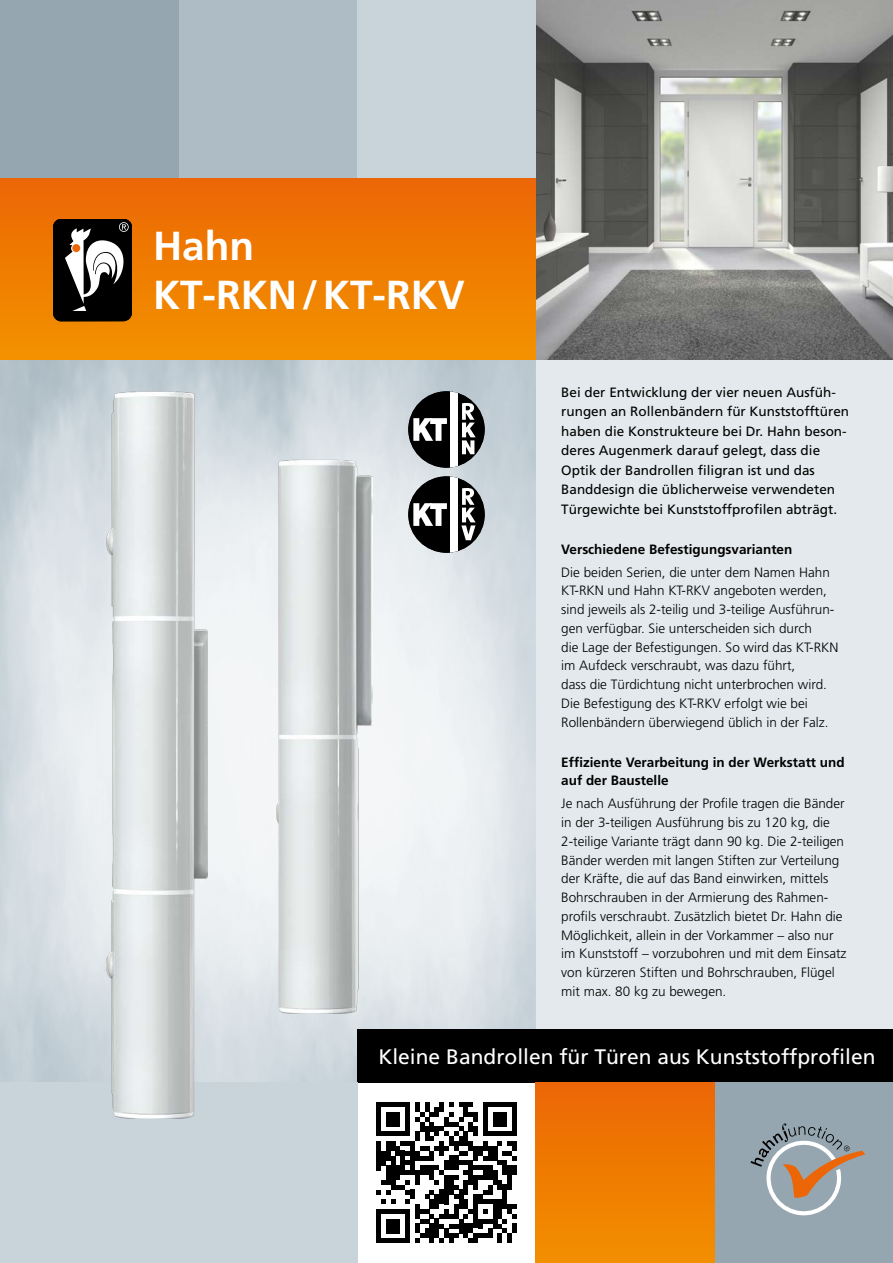
<style>
.page{position:relative;width:893px;height:1263px;background:#fff}
.page>*{position:absolute;margin:0;border:0;box-sizing:border-box;transform-origin:0 0}
.t1{font:700 40.5px/48.6px "Frutiger";color:#fff}
.t2{font:21px "Frutiger";color:#fff}
.t3{font:300 13.5px/18.8px "Frutiger";color:#000}
.t4{font:13.5px/19.5px "Frutiger";color:#000}
.t5{font:700 13.5px/18.8px "Frutiger";color:#000}
</style>
<div class="page">
<div style="left:0;top:359px;width:893px;height:723px;background:#e3e9ec"></div>
<img style="left:0;top:359px;width:536px;height:723px">
<div style="left:408px;top:476px;width:77px;height:77px;background:#000;border-radius:50%"></div>
<div style="left:450px;top:476px;width:7px;height:77px;background:#fff"></div>
<svg style="left:413px;top:503px;width:34px;height:23px"></svg>
<svg style="left:461px;top:488px;width:15px;height:52px"></svg>
<div style="left:408px;top:391px;width:77px;height:77px;background:#000;border-radius:50%"></div>
<div style="left:450px;top:391px;width:7px;height:77px;background:#fff"></div>
<svg style="left:413px;top:418px;width:34px;height:23px"></svg>
<svg style="left:462px;top:403px;width:14px;height:51px"></svg>
<img style="left:536px;top:0;width:357px;height:359px">
<div style="left:357px;top:1029px;width:536px;height:53px;background:#000"></div>
<div style="left:714px;top:1082px;width:179px;height:181px;background:#95a6b0"></div>
<svg style="left:750px;top:1123px;width:115px;height:92px"></svg>
<svg style="left:376px;top:1102px;width:141px;height:141px"></svg>
<div style="left:512px;top:1223px;width:5px;height:10px;background:#000"></div>
<div style="left:179px;top:0;width:178px;height:179px;background:#aebcc5"></div>
<div style="left:357px;top:0;width:179px;height:179px;background:#c8d3da"></div>
<div style="left:0;top:1082px;width:357px;height:181px;background:#c8d3da"></div>
<div style="left:0;top:0;width:179px;height:179px;background:#95a6b0"></div>
<div style="left:536px;top:1082px;width:178px;height:181px;background:linear-gradient(to bottom,#ec6705,#f28f00)"></div>
<div style="left:0;top:179px;width:536px;height:180px;background:linear-gradient(to bottom,#ec6705,#f29100)"></div>
<div style="left:53px;top:219px;width:79px;height:102px;background:#000;border-radius:8px"></div>
<div style="left:53px;top:219px;width:79px;height:102px;border:1px solid #000;border-radius:8px"></div>
<svg style="left:65px;top:222px;width:66px;height:89px"></svg>
<img style="left:276px;top:459px;width:96px;height:554px">
<img style="left:106px;top:391px;width:101px;height:727px">
<h1 class="t1" style="left:153px;top:222px;width:313px">Hahn<br>KT-RKN/KT-RKV</h1>
<p class="t4" style="left:561px;top:382px;width:289px">Bei der Entwicklung der vier neuen Ausfüh&shy;rungen an Rollenbändern für Kunststofftüren haben die Konstrukteure bei Dr. Hahn beson&shy;deres Augenmerk darauf gelegt, dass die Optik der Bandrollen filigran ist und das Banddesign die üblicherweise verwendeten Türgewichte bei Kunststoffprofilen abträgt.</p>
<p class="t5" style="left:561px;top:539px;width:233px">Verschiedene Befestigungsvarianten</p>
<p class="t3" style="left:561px;top:562px;width:279px">Die beiden Serien, die unter dem Namen Hahn KT-RKN und Hahn KT-RKV angeboten werden, sind jeweils als 2-teilig und 3-teilige Ausführun&shy;gen verfügbar. Sie unterscheiden sich durch<br>die Lage der Befestigungen. So wird das KT-RKN im Aufdeck verschraubt, was dazu führt,<br>dass die Türdichtung nicht unterbrochen wird.<br>Die Befestigung des KT-RKV erfolgt wie bei Rollenbändern überwiegend üblich in der Falz.</p>
<p class="t5" style="left:561px;top:752px;width:285px">Effiziente Verarbeitung in der Werkstatt und auf der Baustelle</p>
<p class="t3" style="left:561px;top:794px;width:287px">Je nach Ausführung der Profile tragen die Bänder in der 3-teiligen Ausführung bis zu 120 kg, die 2-teilige Variante trägt dann 90 kg. Die 2-teiligen Bänder werden mit langen Stiften zur Verteilung der Kräfte, die auf das Band einwirken, mittels Bohrschrauben in der Armierung des Rahmen&shy;profils verschraubt. Zusätzlich bietet Dr. Hahn die Möglichkeit, allein in der Vorkammer – also nur im Kunststoff – vorzubohren und mit dem Einsatz von kürzeren Stiften und Bohrschrauben, Flügel mit max. 80 kg zu bewegen.</p>
<h2 class="t2" style="left:378px;top:1044px;width:499px">Kleine Bandrollen für Türen aus Kunststoffprofilen</h2>
</div>
